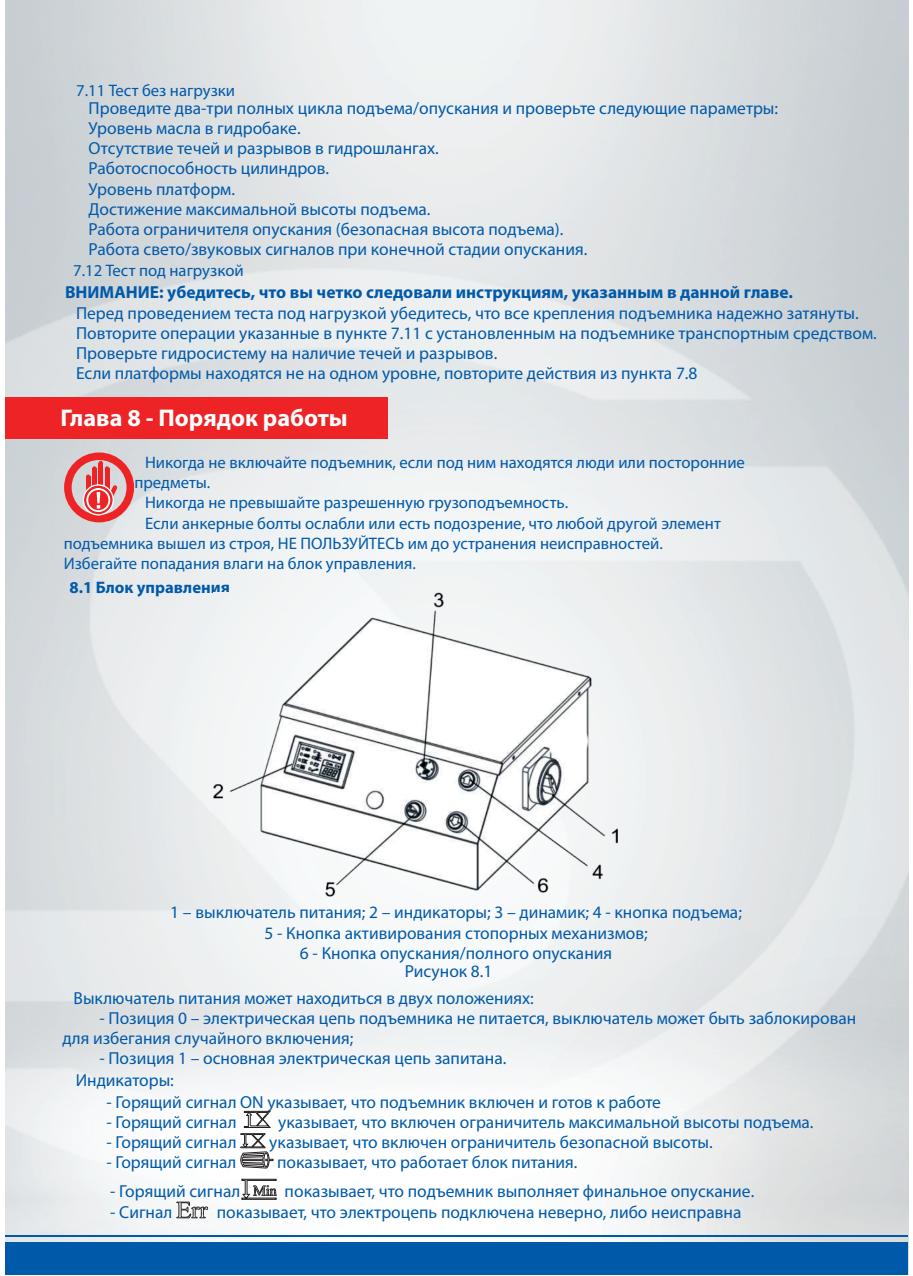
<style>
.page{position:relative;width:913px;height:1276px;background:#fff}
.page>*{position:absolute;margin:0;border:0;box-sizing:border-box;transform-origin:0 0}
.t1{font:700 24.3px "Myriad Pro";color:#fff}
.t2{font:17.32px/20.2px "Myriad Pro";color:#0159a9}
.t3{font:700 17.32px "Myriad Pro";color:#0159a9}
.t4{font:16.65px "Myriad Pro";color:#0159a9}
.t5{font:700 16.65px "Myriad Pro";color:#0159a9}
</style>
<div class="page">
<img style="left:5px;top:0;width:902px;height:1242px">
<div style="left:5px;top:1242px;width:902px;height:33px;background:#0159a9"></div>
<div style="left:5px;top:397px;width:382px;height:42px;background:#ee2325"></div>
<div style="left:64px;top:452px;width:70px;height:70px;border:8px solid #ee2325;border-radius:50%"></div>
<hr style="left:86px;top:476px;width:4px;height:13px;background:#ee2325">
<div style="left:92px;top:468px;width:5px;height:21px;background:#ee2325"></div>
<div style="left:98px;top:463px;width:5px;height:26px;background:#ee2325"></div>
<svg style="left:92px;top:461px;width:17px;height:7px"></svg>
<hr style="left:105px;top:468px;width:4px;height:21px;background:#ee2325">
<svg style="left:83px;top:484px;width:34px;height:31px"></svg>
<hr style="left:5px;top:1235px;width:902px;height:1px;background:#0159a9">
<img style="left:213px;top:593px;width:404px;height:304px">
<svg style="left:240px;top:1110px;width:33px;height:58px"></svg>
<svg style="left:241px;top:1178px;width:36px;height:21px"></svg>
<svg style="left:176px;top:1201px;width:32px;height:17px"></svg>
<p class="t4" style="left:76px;top:83px;width:160px">7.11 Тест без нагрузки</p>
<p class="t2" style="left:89px;top:99px;width:690px">Проведите два-три полных цикла подъема/опускания и проверьте следующие параметры:<br>Уровень масла в гидробаке.<br>Отсутствие течей и разрывов в гидрошлангах.<br>Работоспособность цилиндров.<br>Уровень платформ.<br>Достижение максимальной высоты подъема.<br>Работа ограничителя опускания (безопасная высота подъема).<br>Работа свето/звуковых сигналов при конечной стадии опускания.</p>
<p class="t4" style="left:73px;top:263px;width:172px">7.12 Тест под нагрузкой</p>
<p class="t3" style="left:65px;top:285px;width:729px">ВНИМАНИЕ: убедитесь, что вы четко следовали инструкциям, указанным в данной главе.</p>
<p class="t2" style="left:76px;top:304px;width:801px">Перед проведением теста под нагрузкой убедитесь, что все крепления подъемника надежно затянуты.<br>Повторите операции указанные в пункте 7.11 с установленным на подъемнике транспортным средством.<br>Проверьте гидросистему на наличие течей и разрывов.<br>Если платформы находятся не на одном уровне, повторите действия из пункта 7.8</p>
<h1 class="t1" style="left:60px;top:407px;width:288px">Глава 8 - Порядок работы</h1>
<p class="t4" style="left:145px;top:455px;width:601px">Никогда не включайте подъемник, если под ним находятся люди или посторонние</p>
<p class="t4" style="left:134px;top:475px;width:77px">предметы.</p>
<p class="t4" style="left:145px;top:496px;width:424px">Никогда не превышайте разрешенную грузоподъемность.</p>
<p class="t4" style="left:145px;top:516px;width:577px">Если анкерные болты ослабли или есть подозрение, что любой другой элемент</p>
<p class="t4" style="left:64px;top:536px;width:600px">подъемника вышел из строя, НЕ ПОЛЬЗУЙТЕСЬ им до устранения неисправностей.</p>
<p class="t4" style="left:64px;top:556px;width:353px">Избегайте попадания влаги на блок управления.</p>
<p class="t5" style="left:69px;top:580px;width:162px">8.1 Блок управления</p>
<p class="t2" style="left:170px;top:904px;width:573px;text-align:center">1 – выключатель питания; 2 – индикаторы; 3 – динамик; 4 - кнопка подъема;<br>5 - Кнопка активирования стопорных механизмов;<br>6 - Кнопка опускания/полного опускания</p>
<p class="t2" style="left:74px;top:989px;width:461px">Выключатель питания может находиться в двух положениях:</p>
<p class="t2" style="left:62px;top:1009px;width:795px;text-indent:37px">- Позиция 0 – электрическая цепь подъемника не питается, выключатель может быть заблокирован для избегания случайного включения;</p>
<p class="t2" style="left:76px;top:1049px;width:432px;line-height:22.1px;text-indent:24px">- Позиция 1 – основная электрическая цепь запитана.<br>Индикаторы:</p>
<p class="t2" style="left:106px;top:1093px;width:555px">- Горящий сигнал ON указывает, что подъемник включен и готов к работе</p>
<p class="t2" style="left:106px;top:1113px;width:131px">- Горящий сигнал</p>
<p class="t2" style="left:278px;top:1113px;width:536px">указывает, что включен ограничитель максимальной высоты подъема.</p>
<p class="t2" style="left:106px;top:1133px;width:131px">- Горящий сигнал</p>
<p class="t2" style="left:269px;top:1133px;width:445px">указывает, что включен ограничитель безопасной высоты.</p>
<p class="t2" style="left:106px;top:1154px;width:131px">- Горящий сигнал</p>
<p class="t2" style="left:277px;top:1154px;width:302px">показывает, что работает блок питания.</p>
<p class="t2" style="left:110px;top:1183px;width:131px">- Горящий сигнал</p>
<p class="t2" style="left:284px;top:1183px;width:471px">показывает, что подъемник выполняет финальное опускание.</p>
<p class="t2" style="left:110px;top:1203px;width:64px">- Сигнал</p>
<p class="t2" style="left:217px;top:1203px;width:526px">показывает, что электроцепь подключена неверно, либо неисправна</p>
<p class="t2" style="left:404px;top:962px;width:89px">Рисунок 8.1</p>
</div>
